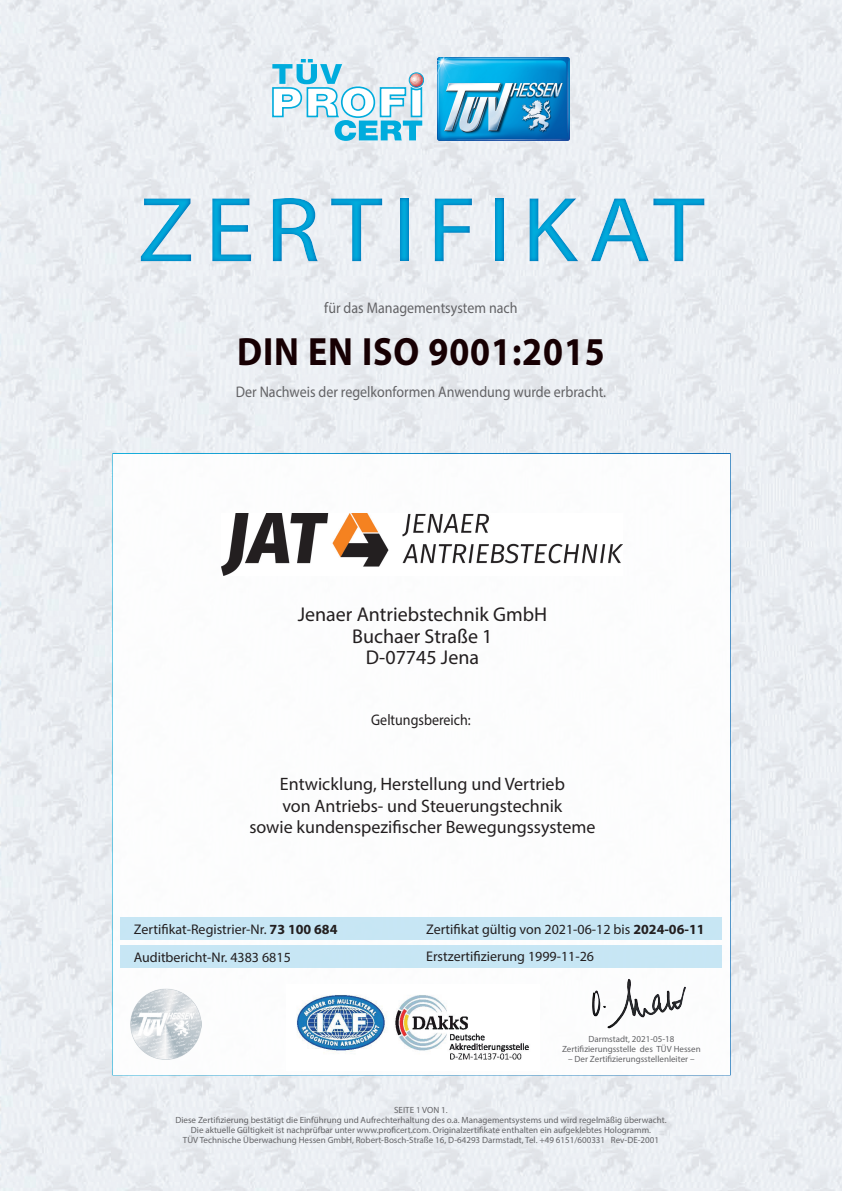
<style>
.page{position:relative;width:842px;height:1191px;background:#fff}
.page>*{position:absolute;margin:0;border:0;box-sizing:border-box;transform-origin:0 0}
.t1{font:93px "Myriad Pro";letter-spacing:.1em;color:#00acdd;scale:1.1 1}
.t2{font:700 39.6px "Myriad Pro";letter-spacing:.025em;color:#170003;scale:.91 1}
.t3{font:20px/21.6px "Myriad Pro";color:#231f20;text-align:center}
.t4{font:18px/21.6px "Myriad Pro";color:#231f20;text-align:center}
.t5{font:15.4px "Myriad Pro";color:#636366;scale:.91 1}
.t6{font:15.4px "Myriad Pro";color:#231f20;scale:.91 1}
.t7{font:14px/28.1px "Myriad Pro";color:#231f20}
.t8{font:9px/10px "Myriad Pro";color:#636366;text-align:center}
.s1{font-weight:700}
</style>
<div class="page">
<img style="left:0;top:0;width:842px;height:1191px">
<img style="left:437px;top:57px;width:132px;height:83px">
<svg style="left:272px;top:59px;width:152px;height:82px"></svg>
<div style="left:112px;top:453px;width:619px;height:622px;background:#fff;border:2px solid #fff"></div>
<div style="left:120px;top:945px;width:602px;height:23px;background:#c1e4f4"></div>
<div style="left:121px;top:917px;width:601px;height:22px;background:#c1e4f4"></div>
<img style="left:296px;top:995px;width:233px;height:65px">
<img style="left:749px;top:906px;width:78px;height:54px">
<img style="left:736px;top:795px;width:97px;height:40px">
<img style="left:737px;top:681px;width:95px;height:34px">
<img style="left:738px;top:576px;width:93px;height:35px">
<img style="left:737px;top:479px;width:91px;height:36px">
<img style="left:592px;top:979px;width:94px;height:50px">
<div style="left:0;top:172px;width:842px;height:114px;background:#006bb6;opacity:.75"></div>
<img style="left:130px;top:988px;width:71px;height:71px">
<img style="left:222px;top:513px;width:401px;height:62px">
<h1 class="t1" style="left:138px;top:173px;width:517px">ZERTIFIKAT</h1>
<h3 class="t5" style="left:324px;top:298px;width:214px">für das Managementsystem nach</h3>
<h2 class="t2" style="left:237px;top:326px;width:406px">DIN EN ISO 9001:2015</h2>
<h3 class="t5" style="left:236px;top:382px;width:408px">Der Nachweis der regelkonformen Anwendung wurde erbracht.</h3>
<h3 class="t3" style="left:298px;top:603px;width:251px">Jenaer Antriebstechnik GmbH<br>Buchaer Straße 1<br>D-07745 Jena</h3>
<h3 class="t6" style="left:371px;top:710px;width:111px">Geltungsbereich:</h3>
<h3 class="t4" style="left:249px;top:773px;width:347px">Entwicklung, Herstellung und Vertrieb<br>von Antriebs- und Steuerungstechnik<br>sowie kundenspezifischer Bewegungssysteme</h3>
<h3 class="t7" style="left:134px;top:915px;width:205px">Zertifikat-Registrier-Nr. <span class="s1">73 100 684<br></span>Auditbericht-Nr. 4383 6815</h3>
<h3 class="t7" style="left:426px;top:915px;width:280px">Zertifikat gültig von 2021-06-12 bis <span class="s1">2024-06-11</span></h3>
<h3 class="t7" style="left:426px;top:942px;width:169px">Erstzertifizierung 1999-11-26</h3>
<p class="t8" style="left:562px;top:1034px;width:140px">Darmstadt, 2021-05-18<br>Zertifizierungsstelle des TÜV Hessen</p>
<p class="t8" style="left:568px;top:1054px;width:128px">– Der Zertifizierungsstellenleiter –</p>
<p class="t8" style="left:175px;top:1105px;width:493px">SEITE 1 VON 1.<br>Diese Zertifizierung bestätigt die Einführung und Aufrechterhaltung des o.a. Managementsystems und wird regelmäßig überwacht.<br>Die aktuelle Gültigkeit ist nachprüfbar unter www.proficert.com. Originalzertifikate enthalten ein aufgeklebtes Hologramm.<br>TÜV Technische Überwachung Hessen GmbH, Robert-Bosch-Straße 16, D-64293 Darmstadt, Tel. +49 6151/600331 Rev-DE-2001</p>
</div>
